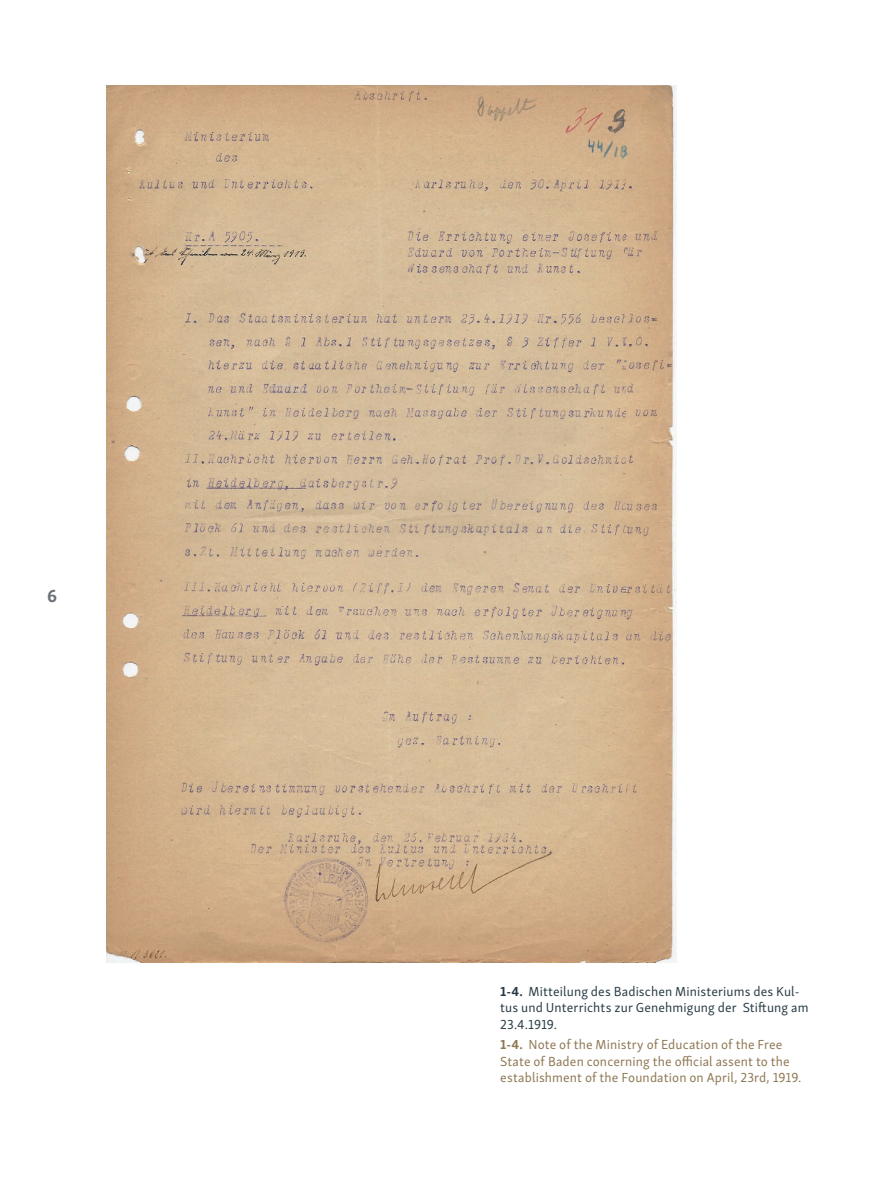
<style>
.page{position:relative;width:894px;height:1191px;background:#fff}
.page>*{position:absolute;margin:0;border:0;box-sizing:border-box;transform-origin:0 0}
.t1{font:700 18px "Skolar Sans Latn";color:#6b7179}
.t2{font:13.5px/16.5px "Skolar Sans Latn";letter-spacing:.01em;color:#8e7753}
.t3{font:13.5px/16.5px "Skolar Sans Latn";letter-spacing:.01em;color:#273b44}
.s1{font-weight:700}
</style>
<div class="page">
<img style="left:107px;top:85px;width:569px;height:877px">
<h1 class="t1" style="left:47px;top:581px;width:11px">6</h1>
<p class="t3" style="left:500px;top:982px;width:309px"><span class="s1">1-4.</span> Mitteilung des Badischen Ministeriums des Kul&shy;tus und Unterrichts zur Genehmigung der Stiftung am<br>23.4.1919.</p>
<p class="t2" style="left:500px;top:1035px;width:302px"><span class="s1">1-4.</span> Note of the Ministry of Education of the Free<br>State of Baden concerning the official assent to the establishment of the Foundation on April, 23rd, 1919.</p>
</div>
